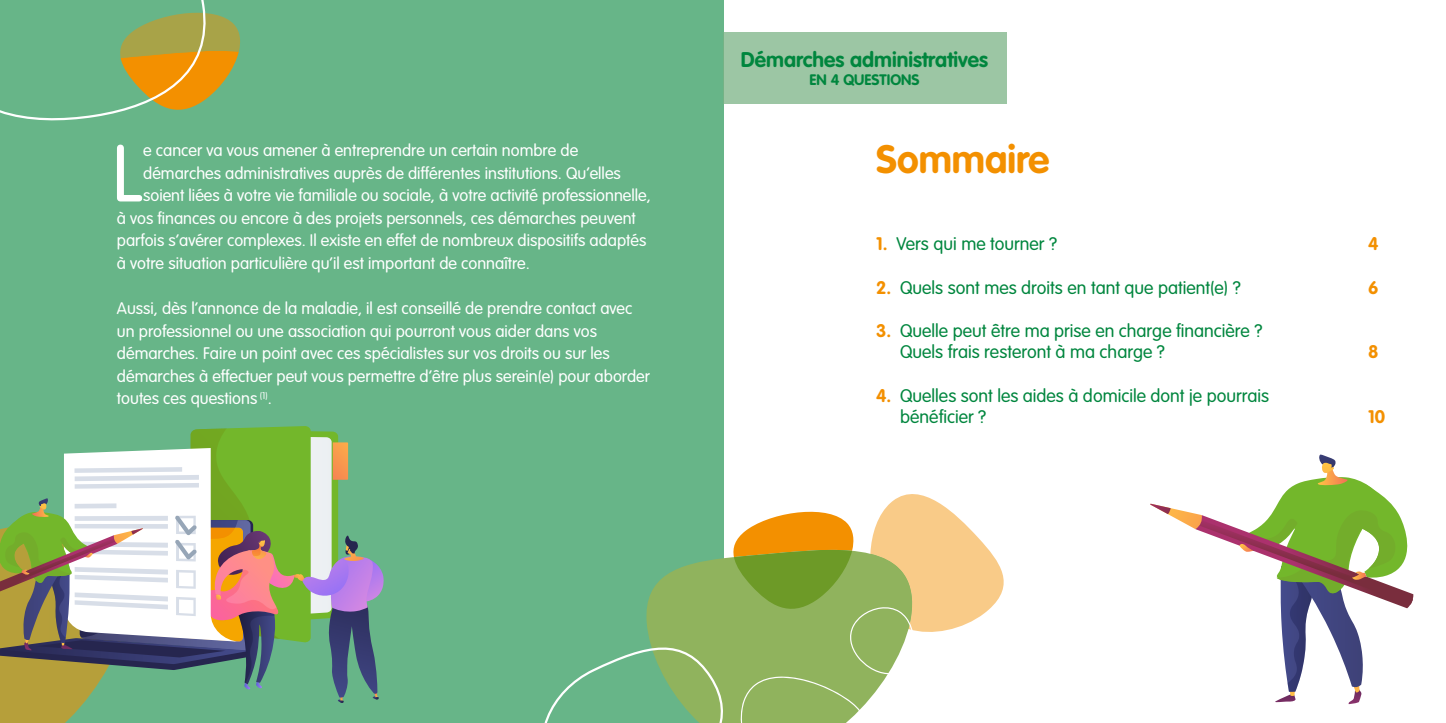
<style>
.page{position:relative;width:1446px;height:723px;background:#fff}
.page>*{position:absolute;margin:0;border:0;box-sizing:border-box;transform-origin:0 0}
.t1{font:300 79.2px "VAG Rounded";color:#fff}
.t2{font:700 39px "VAG Rounded";color:#f39000}
.t3{font:700 21px "VAG Rounded";color:#00863e}
.t4{font:300 18px/21.6px "VAG Rounded";color:#00863e}
.t5{font:700 18px "VAG Rounded";color:#f39000}
.t6{font:300 16.5px/22.5px "VAG Rounded";color:#fff}
.t7{font:700 15px "VAG Rounded";color:#00863e}
.s1{font-weight:700;color:#f39000}
</style>
<div class="page">
<div style="left:0;top:0;width:724px;height:723px;background:#67b588"></div>
<svg style="left:1150px;top:454px;width:264px;height:250px"></svg>
<div style="left:723px;top:32px;width:283px;height:71px;background:#9cc6a4"></div>
<svg style="left:544px;top:494px;width:460px;height:229px"></svg>
<svg style="left:0;top:0;width:240px;height:121px"></svg>
<svg style="left:0;top:426px;width:384px;height:297px"></svg>
<p class="t1" style="left:112px;top:128px;width:32px">L</p>
<p class="t6" style="left:143px;top:139px;width:437px">e cancer va vous amener à entreprendre un certain nombre de</p>
<p class="t6" style="left:143px;top:162px;width:479px">démarches administratives auprès de différentes institutions. Qu’elles</p>
<p class="t6" style="left:143px;top:184px;width:509px">soient liées à votre vie familiale ou sociale, à votre activité professionnelle,</p>
<p class="t6" style="left:117px;top:207px;width:520px">à vos finances ou encore à des projets personnels, ces démarches peuvent</p>
<p class="t6" style="left:117px;top:229px;width:531px">parfois s’avérer complexes. Il existe en effet de nombreux dispositifs adaptés</p>
<p class="t6" style="left:117px;top:252px;width:414px">à votre situation particulière qu’il est important de connaître.</p>
<p class="t6" style="left:117px;top:297px;width:534px">Aussi, dès l’annonce de la maladie, il est conseillé de prendre contact avec un professionnel ou une association qui pourront vous aider dans vos démarches. Faire un point avec ces spécialistes sur vos droits ou sur les démarches à effectuer peut vous permettre d’être plus serein(e) pour aborder toutes ces questions <sup>(1)</sup>.</p>
<p class="t3" style="left:741px;top:47px;width:249px">Démarches administratives</p>
<p class="t7" style="left:809px;top:71px;width:111px">EN 4 QUESTIONS</p>
<p class="t2" style="left:876px;top:136px;width:175px">Sommaire</p>
<p class="t4" style="left:876px;top:233px;width:183px"><span class="s1">1.</span> Vers qui me tourner ?</p>
<p class="t5" style="left:1368px;top:233px;width:12px">4</p>
<p class="t4" style="left:876px;top:276px;width:366px"><span class="s1">2.</span> Quels sont mes droits en tant que patient(e) ?</p>
<p class="t5" style="left:1368px;top:277px;width:12px">6</p>
<p class="t4" style="left:900px;top:320px;width:364px;text-indent:-24px"><span class="s1">3.</span> Quelle peut être ma prise en charge financière ?<br>Quels frais resteront à ma charge ?</p>
<p class="t5" style="left:1368px;top:341px;width:12px">8</p>
<p class="t4" style="left:900px;top:384px;width:370px;text-indent:-24px"><span class="s1">4.</span> Quelles sont les aides à domicile dont je pourrais bénéficier ?</p>
<p class="t5" style="left:1368px;top:406px;width:18px">10</p>
</div>
